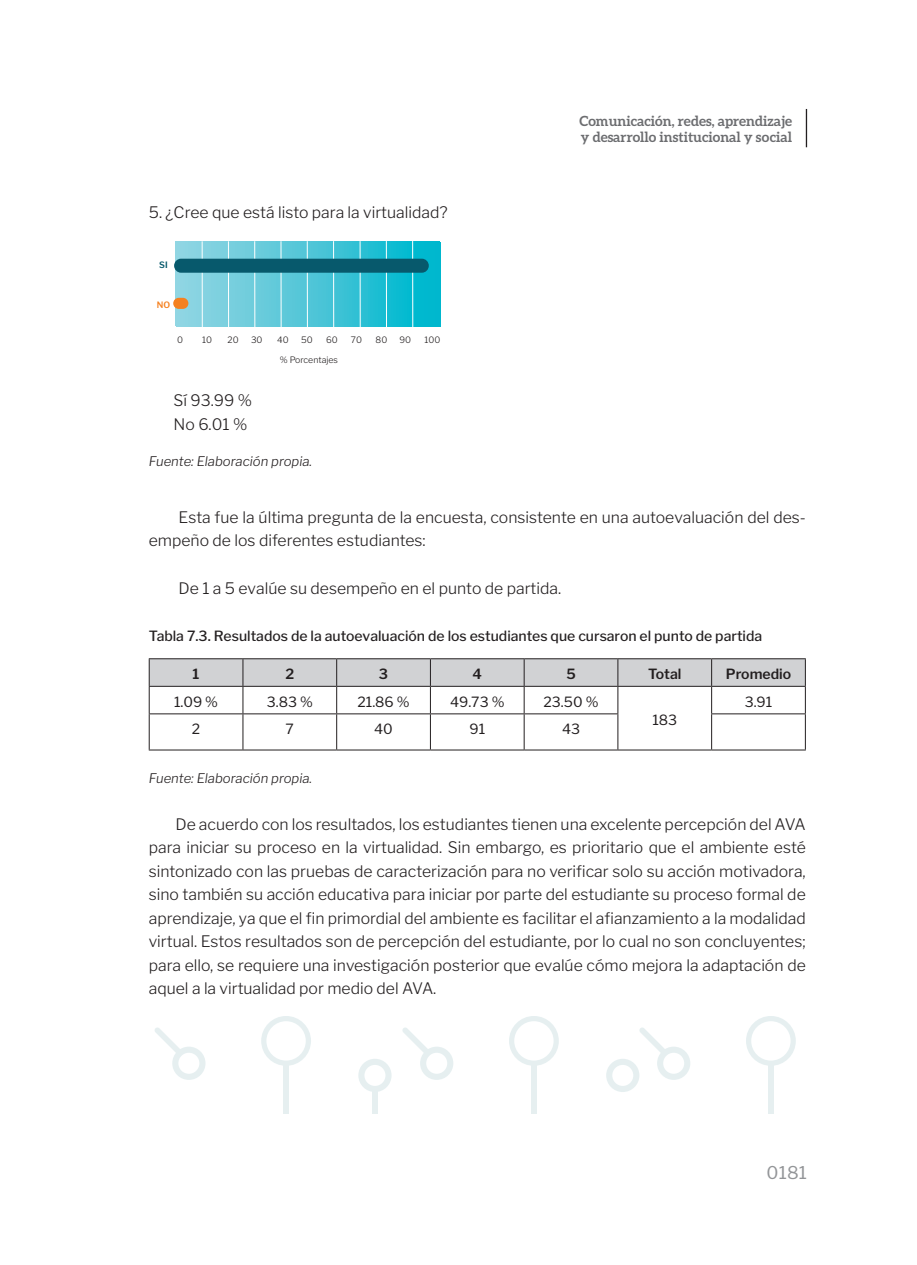
<style>
.page{position:relative;width:917px;height:1265px;background:#fff}
.page>*{position:absolute;margin:0;border:0;box-sizing:border-box;transform-origin:0 0}
.t1{font:17.5px "Libre Franklin";color:#939598}
.t2{font:300 15.75px/23.4px "Libre Franklin";color:#231f20}
.t3{font:500 14px "Libre Franklin";color:#231f20}
.t4{font:700 14px/15.8px "Aleo";color:#6c6d70}
.t5{font:14px "Libre Franklin";color:#231f20}
.t6{font:600 14px "Libre Franklin";color:#231f20}
.t7{font:italic 300 13.12px "Libre Franklin";color:#231f20}
.t8{font:300 8.75px "Libre Franklin";color:#231f20}
.t9{font:600 8.75px "Libre Franklin";color:#07596c}
.t10{font:600 8.75px "Libre Franklin";color:#f58120}
</style>
<div class="page">
<hr style="left:806px;top:109px;width:1px;height:38px;background:#231f20">
<div style="left:176px;top:241px;width:263px;height:84px;background:linear-gradient(to right,#9cd6e2,#00b7ce)"></div>
<hr style="left:202px;top:241px;width:1px;height:86px;background:#fff">
<hr style="left:228px;top:241px;width:1px;height:86px;background:#fff">
<hr style="left:254px;top:241px;width:1px;height:86px;background:#fff">
<hr style="left:281px;top:241px;width:1px;height:86px;background:#fff">
<hr style="left:307px;top:241px;width:1px;height:86px;background:#fff">
<hr style="left:333px;top:241px;width:1px;height:86px;background:#fff">
<hr style="left:360px;top:241px;width:1px;height:86px;background:#fff">
<hr style="left:386px;top:241px;width:1px;height:86px;background:#fff">
<hr style="left:412px;top:241px;width:1px;height:86px;background:#fff">
<div style="left:174px;top:259px;width:255px;height:14px;background:#07596c;border-radius:7px"></div>
<div style="left:173px;top:298px;width:15px;height:11px;background:#f58120;border-radius:6px"></div>
<svg style="left:149px;top:658px;width:657px;height:55px"></svg>
<hr style="left:149px;top:713px;width:94px;height:1px;background:#231f20">
<hr style="left:149px;top:714px;width:1px;height:35px;background:#231f20">
<hr style="left:243px;top:713px;width:94px;height:1px;background:#231f20">
<hr style="left:242px;top:714px;width:1px;height:35px;background:#231f20">
<hr style="left:337px;top:713px;width:93px;height:1px;background:#231f20">
<hr style="left:336px;top:714px;width:1px;height:35px;background:#231f20">
<hr style="left:430px;top:713px;width:94px;height:1px;background:#231f20">
<hr style="left:430px;top:714px;width:1px;height:35px;background:#231f20">
<hr style="left:524px;top:713px;width:94px;height:1px;background:#231f20">
<hr style="left:524px;top:714px;width:1px;height:35px;background:#231f20">
<hr style="left:617px;top:714px;width:1px;height:35px;background:#231f20">
<hr style="left:711px;top:713px;width:95px;height:1px;background:#231f20">
<hr style="left:711px;top:714px;width:1px;height:35px;background:#231f20">
<hr style="left:805px;top:714px;width:1px;height:35px;background:#231f20">
<hr style="left:149px;top:749px;width:94px;height:1px;background:#231f20">
<hr style="left:243px;top:749px;width:94px;height:1px;background:#231f20">
<hr style="left:337px;top:749px;width:93px;height:1px;background:#231f20">
<hr style="left:430px;top:749px;width:94px;height:1px;background:#231f20">
<hr style="left:524px;top:749px;width:94px;height:1px;background:#231f20">
<hr style="left:618px;top:749px;width:93px;height:1px;background:#231f20">
<hr style="left:711px;top:749px;width:95px;height:1px;background:#231f20">
<svg style="left:261px;top:1016px;width:50px;height:49px"></svg>
<svg style="left:509px;top:1016px;width:50px;height:49px"></svg>
<svg style="left:746px;top:1016px;width:50px;height:49px"></svg>
<svg style="left:358px;top:1059px;width:34px;height:32px"></svg>
<div style="left:283px;top:1061px;width:6px;height:52px;background:#e6eff0"></div>
<div style="left:531px;top:1061px;width:6px;height:52px;background:#e6eff0"></div>
<div style="left:768px;top:1061px;width:6px;height:52px;background:#e6eff0"></div>
<div style="left:372px;top:1090px;width:6px;height:23px;background:#e6eff0"></div>
<svg style="left:155px;top:1027px;width:50px;height:52px"></svg>
<svg style="left:402px;top:1027px;width:51px;height:52px"></svg>
<svg style="left:606px;top:1027px;width:84px;height:64px"></svg>
<p class="t2" style="left:149px;top:200px;width:300px">5. ¿Cree que está listo para la virtualidad?</p>
<p class="t9" style="left:159px;top:259px;width:10px">SI</p>
<p class="t10" style="left:157px;top:299px;width:15px">NO</p>
<p class="t8" style="left:177px;top:335px;width:7px">0</p>
<p class="t8" style="left:202px;top:335px;width:11px">10</p>
<p class="t8" style="left:228px;top:335px;width:13px">20</p>
<p class="t8" style="left:251px;top:335px;width:13px">30</p>
<p class="t8" style="left:277px;top:335px;width:13px">40</p>
<p class="t8" style="left:301px;top:335px;width:13px">50</p>
<p class="t8" style="left:326px;top:335px;width:13px">60</p>
<p class="t8" style="left:351px;top:335px;width:13px">70</p>
<p class="t8" style="left:375px;top:335px;width:13px">80</p>
<p class="t8" style="left:399px;top:335px;width:13px">90</p>
<p class="t8" style="left:424px;top:335px;width:17px">100</p>
<p class="t8" style="left:280px;top:354px;width:60px">% Porcentajes</p>
<p class="t2" style="left:174px;top:388px;width:80px">Sí 93.99 %<br>No 6.01 %</p>
<p class="t7" style="left:149px;top:453px;width:165px">Fuente: Elaboración propia.</p>
<p class="t4" style="left:579px;top:113px;width:214px">Comunicación, redes, aprendizaje y desarrollo institucional y social</p>
<p class="t2" style="left:149px;top:505px;width:658px;text-indent:30px">Esta fue la última pregunta de la encuesta, consistente en una autoevaluación del des&shy;empeño de los diferentes estudiantes:</p>
<p class="t2" style="left:179px;top:576px;width:384px">De 1 a 5 evalúe su desempeño en el punto de partida.</p>
<p class="t3" style="left:149px;top:627px;width:615px">Tabla 7.3. Resultados de la autoevaluación de los estudiantes que cursaron el punto de partida</p>
<p class="t6" style="left:193px;top:665px;width:8px">1</p>
<p class="t6" style="left:285px;top:665px;width:10px">2</p>
<p class="t6" style="left:379px;top:665px;width:11px">3</p>
<p class="t6" style="left:472px;top:665px;width:11px">4</p>
<p class="t6" style="left:566px;top:665px;width:11px">5</p>
<p class="t6" style="left:648px;top:665px;width:35px">Total</p>
<p class="t6" style="left:726px;top:665px;width:67px">Promedio</p>
<p class="t5" style="left:174px;top:693px;width:46px">1.09 %</p>
<p class="t5" style="left:267px;top:693px;width:48px">3.83 %</p>
<p class="t5" style="left:357px;top:693px;width:54px">21.86 %</p>
<p class="t5" style="left:450px;top:693px;width:56px">49.73 %</p>
<p class="t5" style="left:543px;top:693px;width:56px">23.50 %</p>
<p class="t5" style="left:652px;top:711px;width:26px">183</p>
<p class="t5" style="left:745px;top:693px;width:29px">3.91</p>
<p class="t5" style="left:192px;top:720px;width:10px">2</p>
<p class="t5" style="left:286px;top:720px;width:10px">7</p>
<p class="t5" style="left:374px;top:720px;width:20px">40</p>
<p class="t5" style="left:469px;top:720px;width:17px">91</p>
<p class="t5" style="left:562px;top:720px;width:20px">43</p>
<p class="t7" style="left:149px;top:769px;width:165px">Fuente: Elaboración propia.</p>
<p class="t2" style="left:149px;top:812px;width:658px;text-align:justify;text-indent:27px">De acuerdo con los resultados, los estudiantes tienen una excelente percepción del AVA para iniciar su proceso en la virtualidad. Sin embargo, es prioritario que el ambiente esté sintonizado con las pruebas de caracterización para no verificar solo su acción motivadora, sino también su acción educativa para iniciar por parte del estudiante su proceso formal de aprendizaje, ya que el fin primordial del ambiente es facilitar el afianzamiento a la modalidad virtual. Estos resultados son de percepción del estudiante, por lo cual no son concluyentes; para ello, se requiere una investigación posterior que evalúe cómo mejora la adaptación de aquel a la virtualidad por medio del AVA.</p>
<p class="t1" style="left:766px;top:1161px;width:42px">0181</p>
</div>
